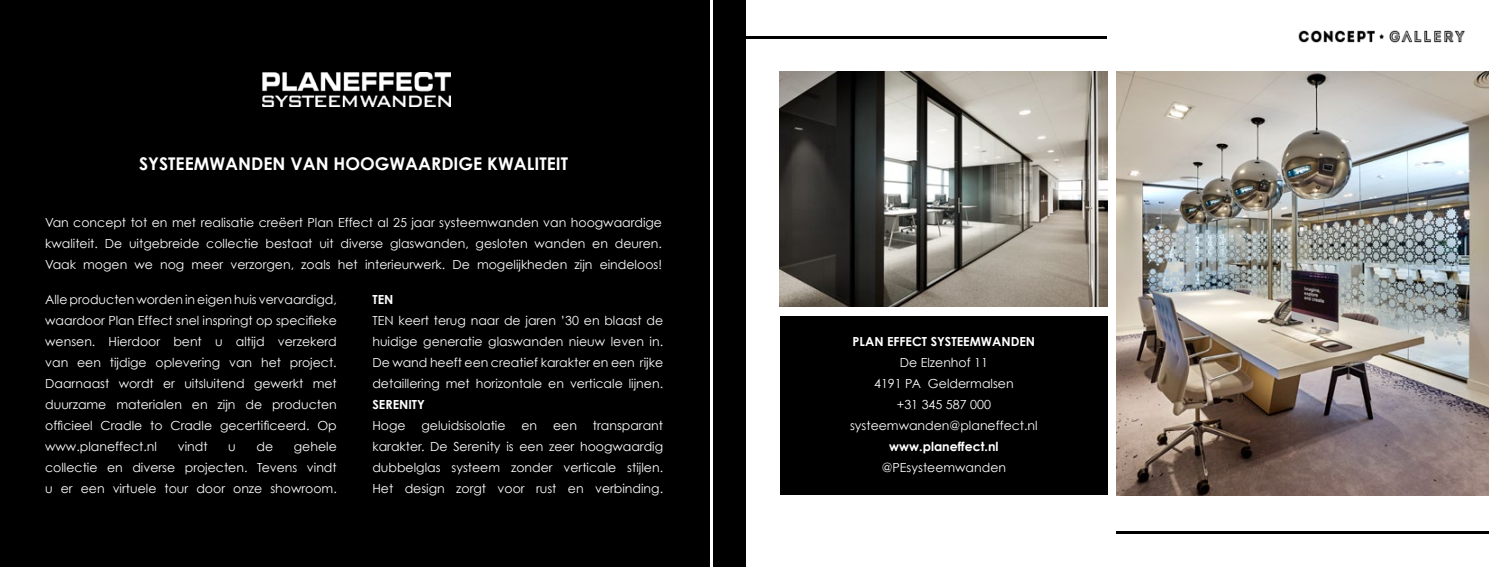
<style>
.page{position:relative;width:1489px;height:567px;background:#fff}
.page>*{position:absolute;margin:0;border:0;box-sizing:border-box;transform-origin:0 0}
.t1{font:700 17.5px "Century Gothic";color:#fff}
.t2{font:12.5px/21px "Century Gothic";color:#fff;text-align:justify}
.t3{font:700 12.5px "Century Gothic";color:#fff}
</style>
<div class="page">
<img style="left:1298px;top:30px;width:167px;height:13px">
<div style="left:0;top:0;width:745px;height:567px;background:#000"></div>
<img style="left:262px;top:72px;width:189px;height:35px">
<hr style="left:710px;top:0;width:2px;height:567px;background:#fff">
<img style="left:1116px;top:72px;width:372px;height:423px">
<img style="left:780px;top:72px;width:327px;height:234px">
<div style="left:780px;top:316px;width:327px;height:179px;background:#000"></div>
<hr style="left:744px;top:36px;width:362px;height:2px;background:#000">
<hr style="left:1116px;top:531px;width:372px;height:2px;background:#000">
<h1 class="t1" style="left:139px;top:153px;width:13px">SYSTEEMWAN</h1>
<h1 class="t1" style="left:251px;top:153px;width:53px">DEN VAN</h1>
<h1 class="t1" style="left:333px;top:153px;width:15px">HOOGWAAR</h1>
<h1 class="t1" style="left:441px;top:153px;width:23px">DIGE</h1>
<h1 class="t1" style="left:487px;top:153px;width:10px">KWALITEIT</h1>
<p class="t2" style="left:45px;top:212px;width:618px">Van concept tot en met realisatie creëert Plan Effect al 25 jaar systeemwanden van hoogwaardige kwaliteit. De uitgebreide collectie bestaat uit diverse glaswanden, gesloten wanden en deuren.<br>Vaak mogen we nog meer verzorgen, zoals het interieurwerk. De mogelijkheden zijn eindeloos!</p>
<p class="t2" style="left:45px;top:289px;width:293px">Alle producten worden in eigen huis vervaardigd, waardoor Plan Effect snel inspringt op specifieke wensen. Hierdoor bent u altijd verzekerd van een tijdige oplevering van het project.<br>Daarnaast wordt er uitsluitend gewerkt met duurzame materialen en zijn de producten officieel Cradle to Cradle gecertificeerd. Op www.planeffect.nl</p>
<p class="t3" style="left:372px;top:292px;width:8px">TEN</p>
<p class="t2" style="left:372px;top:310px;width:292px">TEN keert terug naar de jaren ’30 en blaast de huidige generatie glaswanden nieuw leven in.<br>De wand heeft een creatief karakter en een rijke detaillering met horizontale en verticale lijnen.</p>
<p class="t3" style="left:372px;top:397px;width:8px">SERENITY</p>
<p class="t2" style="left:372px;top:415px;width:35px">Hoge</p>
<p class="t2" style="left:421px;top:415px;width:85px">geluidsisolatie</p>
<p class="t2" style="left:521px;top:415px;width:17px">en</p>
<p class="t2" style="left:553px;top:415px;width:25px">een</p>
<p class="t2" style="left:372px;top:415px;width:292px;text-indent:220px">transparant karakter. De Serenity is een zeer hoogwaardig dubbelglas systeem zonder verticale stijlen.<br>Het design zorgt voor rust en verbinding.</p>
<p class="t2" style="left:178px;top:436px;width:31px">vindt</p>
<p class="t2" style="left:228px;top:436px;width:9px">u</p>
<p class="t2" style="left:256px;top:436px;width:18px">de</p>
<p class="t2" style="left:45px;top:436px;width:293px;text-indent:249px">gehele collectie en diverse projecten. Tevens vindt u er een virtuele tour door onze showroom.</p>
<p class="t3" style="left:852px;top:334px;width:9px">PLAN</p>
<p class="t3" style="left:887px;top:334px;width:8px">EFFECT</p>
<p class="t3" style="left:930px;top:334px;width:9px">SYSTEEMWAN</p>
<p class="t3" style="left:1010px;top:334px;width:17px">DEN</p>
<p class="t2" style="left:850px;top:352px;width:189px;text-align:center">De Elzenhof 11<br>4191 PA Geldermalsen<br>+31 345 587 000 systeemwanden@planeffect.nl</p>
<p class="t3" style="left:889px;top:439px;width:111px">www.planeffect.nl</p>
<p class="t2" style="left:881px;top:457px;width:126px">@PEsysteemwanden</p>
</div>
